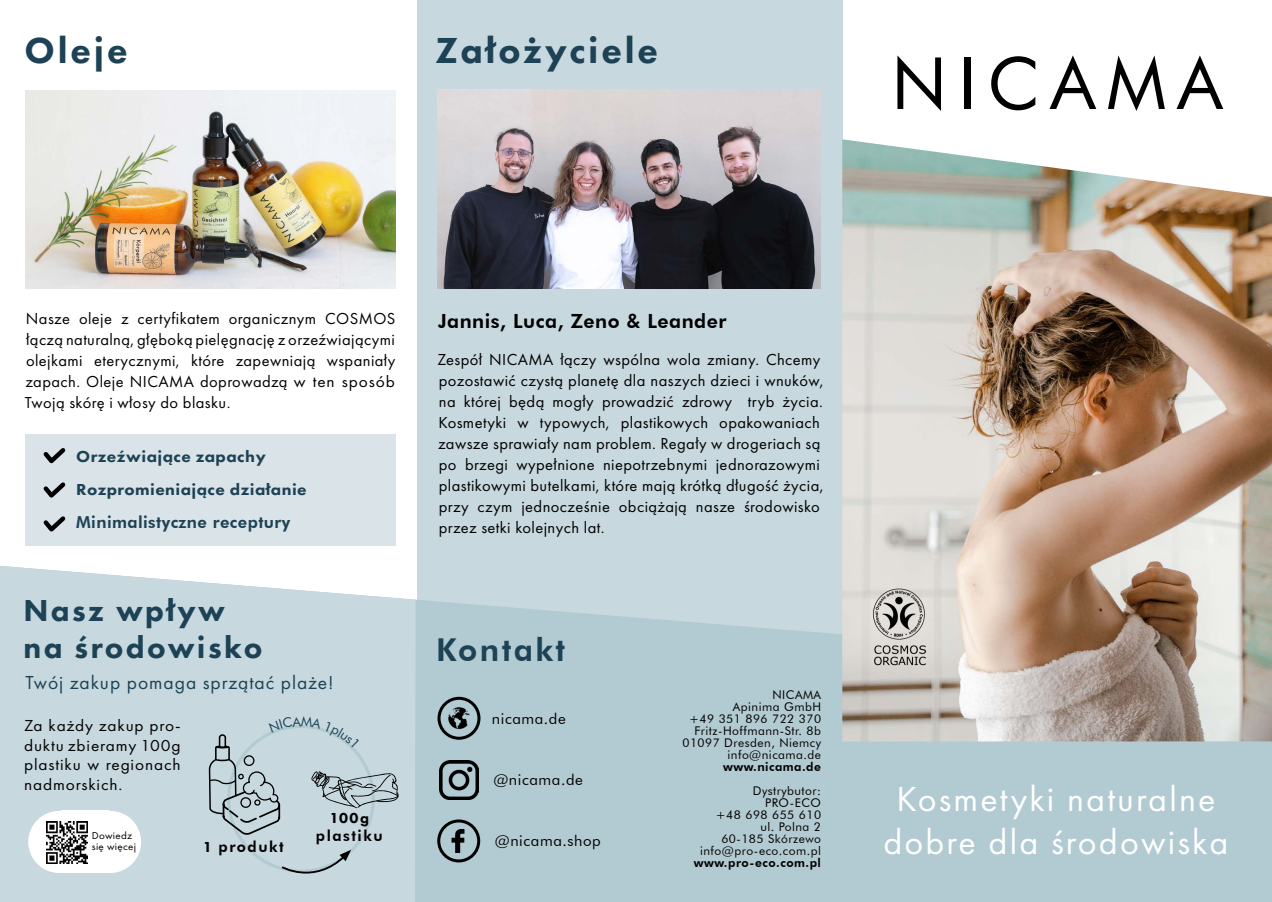
<style>
.page{position:relative;width:1272px;height:902px;background:#fff}
.page>*{position:absolute;margin:0;border:0;box-sizing:border-box;transform-origin:0 0}
.t1{font:72px "Futura BT";letter-spacing:.15em;color:#000}
.t2{font:800 37.5px "Futura PT";letter-spacing:.075em;color:#1d4255}
.t3{font:36px/43.2px "Futura PT";letter-spacing:.06em;color:#fff;text-align:center}
.t4{font:800 31.5px/37.5px "Futura PT";letter-spacing:.075em;color:#1d4255}
.t5{font:800 31.5px "Futura BT";letter-spacing:.075em;color:#1d4255}
.t6{font:19.5px "Futura PT";letter-spacing:.05em;color:#1d4255}
.t7{font:800 19.5px "Futura BT";letter-spacing:.025em;color:#000}
.t8{font:16.5px/21px "Futura PT";letter-spacing:.025em;color:#000}
.t9{font:16.5px/19.5px "Futura PT";letter-spacing:.025em;color:#000;text-align:justify;scale:1.05 1}
.t10{font:800 16.5px "Futura PT";letter-spacing:.025em;color:#1d4255;scale:1.05 1}
.t11{font:800 16.5px "Futura BT";letter-spacing:.025em;color:#1d4255}
.t12{font:15px "Futura BT";letter-spacing:.04em;color:#000}
.t13{font:800 15px "Futura BT";letter-spacing:.1em;color:#000}
.t14{font:800 15px "Futura PT";color:#000}
.t15{font:12px/12px "Futura BT";letter-spacing:.04em;color:#000;text-align:right}
.t16{font:800 12px "Futura BT";letter-spacing:.04em;color:#000}
.t17{font:10.5px/10.5px "Futura PT";letter-spacing:.025em;color:#000;scale:1.05 1}
.s1{font-family:"Futura PT"}
</style>
<div class="page">
<div style="left:417px;top:0;width:425px;height:901px;background:#c7d8de"></div>
<div style="left:415px;top:599px;width:427px;height:302px;background:#b2cad1"></div>
<div style="left:0;top:566px;width:415px;height:335px;background:#c7d8de"></div>
<div style="left:842px;top:739px;width:429px;height:162px;background:#b2cad1"></div>
<img style="left:437px;top:90px;width:383px;height:198px">
<img style="left:842px;top:139px;width:429px;height:602px">
<img style="left:439px;top:760px;width:39px;height:39px">
<div style="left:437px;top:819px;width:43px;height:43px;border:3px solid #000;border-radius:50%"></div>
<img style="left:446px;top:829px;width:23px;height:23px">
<img style="left:445px;top:703px;width:28px;height:29px">
<div style="left:437px;top:696px;width:43px;height:43px;border:3px solid #000;border-radius:50%"></div>
<img style="left:823px;top:521px;width:152px;height:211px">
<img style="left:26px;top:90px;width:369px;height:198px">
<div style="left:26px;top:434px;width:369px;height:111px;background:#dae4e8"></div>
<svg style="left:43px;top:482px;width:23px;height:16px"></svg>
<svg style="left:43px;top:448px;width:23px;height:16px"></svg>
<svg style="left:43px;top:516px;width:23px;height:16px"></svg>
<div style="left:28px;top:810px;width:62px;height:62px;background:#fff;border-radius:50%"></div>
<div style="left:79px;top:810px;width:62px;height:63px;background:#fff;border-radius:50%"></div>
<div style="left:61px;top:810px;width:48px;height:62px;background:#fff"></div>
<img style="left:46px;top:821px;width:41px;height:42px">
<svg style="left:281px;top:849px;width:70px;height:36px;background:#b8c8cd"></svg>
<svg style="left:208px;top:716px;width:191px;height:118px;background:#b9c9ce"></svg>
<h2 class="t2" style="left:25px;top:27px;width:104px">Oleje</h2>
<h2 class="t2" style="left:435px;top:27px;width:224px">Założyciele</h2>
<h1 class="t1" style="left:891px;top:40px;width:332px">NICAMA</h1>
<p class="t8" style="left:25px;top:307px;width:372px;text-align:justify">Nasze oleje z certyfikatem organicznym COSMOS łączą naturalną, głęboką pielęgnację z orzeźwiającymi olejkami eterycznymi, które zapewniają wspaniały zapach. Oleje NICAMA doprowadzą w ten sposób Twoją skórę i włosy do blasku.</p>
<p class="t10" style="left:76px;top:446px;width:182px">Orzeźwiające zapachy</p>
<p class="t10" style="left:76px;top:479px;width:221px">Rozpromieniające działanie</p>
<p class="t11" style="left:76px;top:512px;width:215px">Minimalistyczne receptury</p>
<h3 class="t4" style="left:23px;top:591px;width:240px">Nasz wpływ na środowisko</h3>
<p class="t6" style="left:26px;top:670px;width:310px">Twój zakup pomaga sprzątać plaże!</p>
<p class="t9" style="left:24px;top:715px;width:151px">Za każdy zakup pro&shy;duktu zbieramy 100g plastiku w regionach nadmorskich.</p>
<p class="t17" style="left:92px;top:830px;width:43px">Dowiedz się więcej</p>
<p class="t13" style="left:203px;top:837px;width:82px"><span class="s1">1</span> produkt</p>
<p class="t14" style="left:330px;top:808px;width:41px">100g</p>
<p class="t13" style="left:316px;top:826px;width:68px">plastiku</p>
<p class="t7" style="left:438px;top:309px;width:290px">Jannis, Luca, Zeno &amp; Leander</p>
<p class="t8" style="left:437px;top:349px;width:388px">Zespół NICAMA łączy wspólna wola zmiany. Chcemy pozostawić czystą planetę dla naszych dzieci i wnuków, na której będą mogły prowadzić zdrowy tryb życia.<br>Kosmetyki w typowych, plastikowych opakowaniach zawsze sprawiały nam problem. Regały w drogeriach są po brzegi wypełnione niepotrzebnymi jednorazowymi plastikowymi butelkami, które mają krótką długość życia, przy czym jednocześnie obciążają nasze środowisko przez setki kolejnych lat.</p>
<h3 class="t5" style="left:436px;top:631px;width:131px">Kontakt</h3>
<p class="t12" style="left:492px;top:709px;width:76px">nicama.de</p>
<p class="t12" style="left:493px;top:770px;width:91px">@nicama.de</p>
<p class="t12" style="left:494px;top:831px;width:108px">@nicama.shop</p>
<p class="t15" style="left:682px;top:688px;width:140px">NICAMA<br>Apinima GmbH<br>+49 351 896 722 370<br>Fritz-Hoffmann-Str. 8b<br>01097 Dresden, Niemcy info@nicama.de</p>
<p class="t16" style="left:723px;top:759px;width:99px">www.nicama.de</p>
<p class="t15" style="left:700px;top:784px;width:122px">Dystrybutor:<br>PRO-ECO<br>+48 698 655 610 ul. Polna 2<br>60-185 Skórzewo info@pro-eco.com.pl</p>
<p class="t16" style="left:694px;top:855px;width:128px">www.pro-eco.com.pl</p>
<h3 class="t3" style="left:883px;top:776px;width:346px">Kosmetyki naturalne dobre dla środowiska</h3>
</div>
